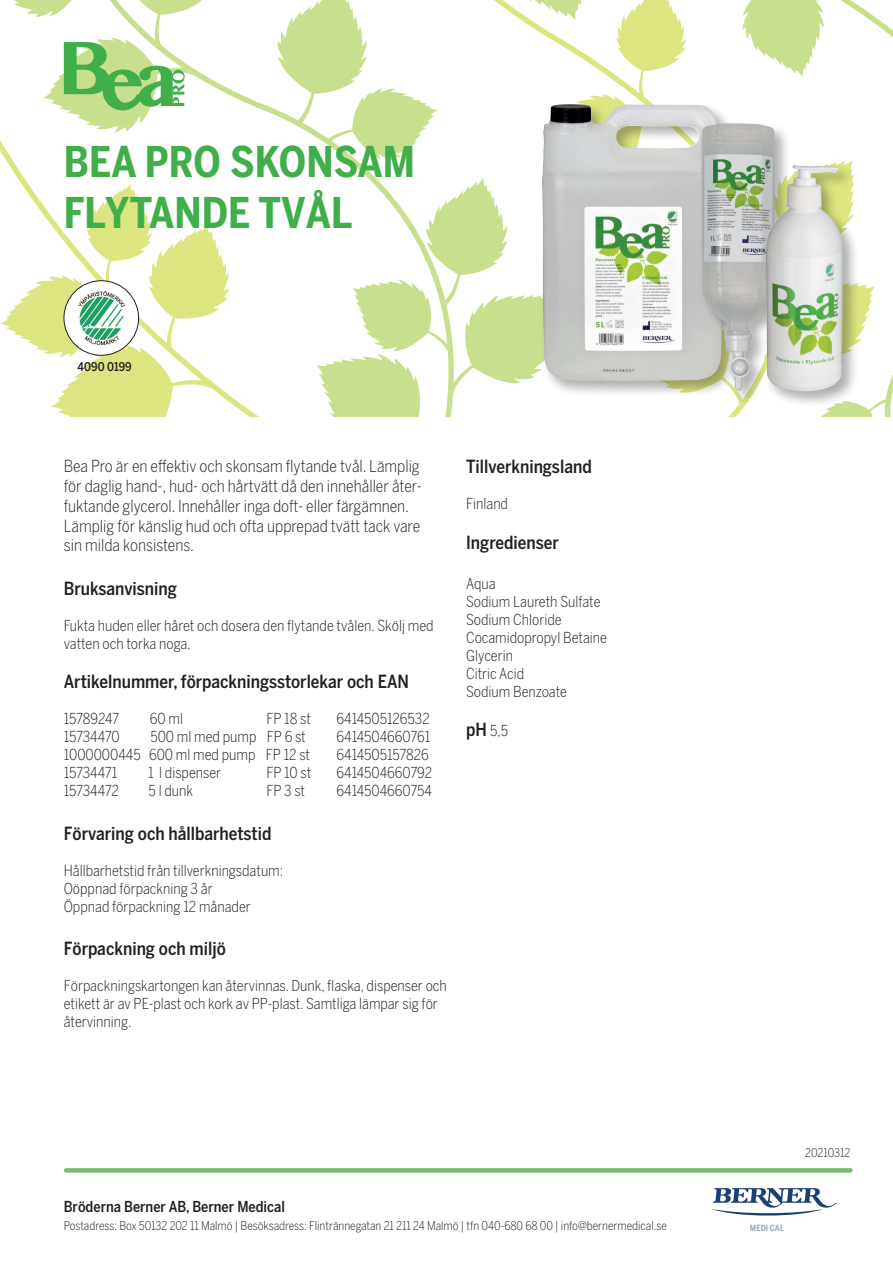
<style>
.page{position:relative;width:893px;height:1263px;background:#fff}
.page>*{position:absolute;margin:0;border:0;box-sizing:border-box;transform-origin:0 0}
.t1{font:700 42px/51px "Benton Sans Cond";color:#40ae49}
.t2{font:500 18px "Benton Sans Cond";color:#231f20}
.t3{font:300 16.5px/19.8px "Benton Sans Cond";color:#231f20}
.t4{font:300 15px/18px "Benton Sans Cond";color:#231f20}
.t5{font:500 15px "Benton Sans Cond";color:#231f20}
.t6{font:300 15px "Benton Sans Cond";letter-spacing:-.025em;color:#231f20}
.t7{font:300 12px "Benton Sans Cond";color:#231f20}
.t8{font:500 12px "Benton Sans Cond";color:#231f20}
.t9{font:700 8.4px "Benton Sans Cond";color:#9babc1}
.s1{font-weight:500;font-size:18px}
</style>
<div class="page">
<svg style="left:0;top:140px;width:102px;height:276px"></svg>
<svg style="left:102px;top:79px;width:175px;height:337px"></svg>
<svg style="left:277px;top:0;width:616px;height:416px"></svg>
<svg style="left:66px;top:1168px;width:784px;height:4px;background:#7abf73"></svg>
<div style="left:539px;top:101px;width:200px;height:296px;background:#231f20;opacity:.35"></div>
<img style="left:542px;top:104px;width:31px;height:260px">
<div style="left:699px;top:121px;width:93px;height:286px;background:#231f20;opacity:.35"></div>
<img style="left:701px;top:123px;width:28px;height:183px">
<div style="left:763px;top:163px;width:96px;height:245px;background:#231f20;opacity:.35"></div>
<img style="left:785px;top:165px;width:13px;height:47px">
<div style="left:64px;top:281px;width:75px;height:74px;background:#fff;border-radius:50%"></div>
<div style="left:64px;top:280px;width:75px;height:75px;border:1px solid #231f20;border-radius:50%"></div>
<img style="left:78px;top:291px;width:46px;height:54px">
<svg style="left:13px;top:0;width:198px;height:133px"></svg>
<svg style="left:712px;top:1188px;width:125px;height:27px"></svg>
<h1 class="t1" style="left:64px;top:136px;width:353px">BEA PRO SKONSAM<br>FLYTANDE TVÅL</h1>
<p class="t8" style="left:78px;top:360px;width:56px">4090 0199</p>
<p class="t3" style="left:64px;top:456px;width:360px">Bea Pro är en effektiv och skonsam flytande tvål. Lämplig för daglig hand-, hud- och hårtvätt då den innehåller åter&shy;fuktande glycerol. Innehåller inga doft- eller färgämnen.<br>Lämplig för känslig hud och ofta upprepad tvätt tack vare sin milda konsistens.</p>
<p class="t2" style="left:64px;top:578px;width:115px">Bruksanvisning</p>
<p class="t4" style="left:64px;top:616px;width:371px">Fukta huden eller håret och dosera den flytande tvålen. Skölj med vatten och torka noga.</p>
<p class="t2" style="left:64px;top:671px;width:347px">Artikelnummer, förpackningsstorlekar och EAN</p>
<p class="t4" style="left:64px;top:710px;width:57px">15789247</p>
<p class="t4" style="left:150px;top:710px;width:35px">60 ml</p>
<p class="t4" style="left:266px;top:710px;width:46px">FP 18 st</p>
<p class="t4" style="left:337px;top:710px;width:95px">6414505126532</p>
<p class="t6" style="left:64px;top:728px;width:57px">15734470</p>
<p class="t4" style="left:150px;top:728px;width:157px">500 ml med pump FP 6 st</p>
<p class="t4" style="left:337px;top:728px;width:95px">6414504660761</p>
<p class="t4" style="left:64px;top:746px;width:248px">1000000445 600 ml med pump FP 12 st</p>
<p class="t4" style="left:337px;top:746px;width:94px">6414505157826</p>
<p class="t4" style="left:64px;top:764px;width:55px">15734471</p>
<p class="t4" style="left:148px;top:764px;width:75px">1 l dispenser</p>
<p class="t4" style="left:266px;top:764px;width:46px">FP 10 st</p>
<p class="t4" style="left:337px;top:764px;width:97px">6414504660792</p>
<p class="t6" style="left:64px;top:782px;width:56px">15734472</p>
<p class="t4" style="left:149px;top:782px;width:46px">5 l dunk</p>
<p class="t4" style="left:266px;top:782px;width:40px">FP 3 st</p>
<p class="t4" style="left:337px;top:782px;width:97px">6414504660754</p>
<p class="t2" style="left:64px;top:822px;width:209px">Förvaring och hållbarhetstid</p>
<p class="t4" style="left:64px;top:861px;width:221px">Hållbarhetstid från tillverkningsdatum:<br>Oöppnad förpackning 3 år<br>Öppnad förpackning 12 månader</p>
<p class="t2" style="left:64px;top:938px;width:164px">Förpackning och miljö</p>
<p class="t4" style="left:64px;top:976px;width:385px">Förpackningskartongen kan återvinnas. Dunk, flaska, dispenser och etikett är av PE-plast och kork av PP-plast. Samtliga lämpar sig för återvinning.</p>
<p class="t2" style="left:466px;top:456px;width:127px">Tillverkningsland</p>
<p class="t4" style="left:466px;top:495px;width:43px">Finland</p>
<p class="t2" style="left:466px;top:532px;width:94px">Ingredienser</p>
<p class="t4" style="left:466px;top:574px;width:142px">Aqua<br>Sodium Laureth Sulfate<br>Sodium Chloride<br>Cocamidopropyl Betaine<br>Glycerin<br>Citric Acid<br>Sodium Benzoate</p>
<p class="t4" style="left:466px;top:722px;width:44px"><span class="s1">pH</span> 5,5</p>
<p class="t5" style="left:64px;top:1197px;width:223px">Bröderna Berner AB, Berner Medical</p>
<p class="t7" style="left:64px;top:1218px;width:605px">Postadress: Box 50132 202 11 Malmö | Besöksadress: Flintrännegatan 21 211 24 Malmö | tfn 040-680 68 00 | info@bernermedical.se</p>
<p class="t9" style="left:750px;top:1223px;width:36px">MEDI CAL</p>
<p class="t7" style="left:805px;top:1145px;width:47px">20210312</p>
</div>
